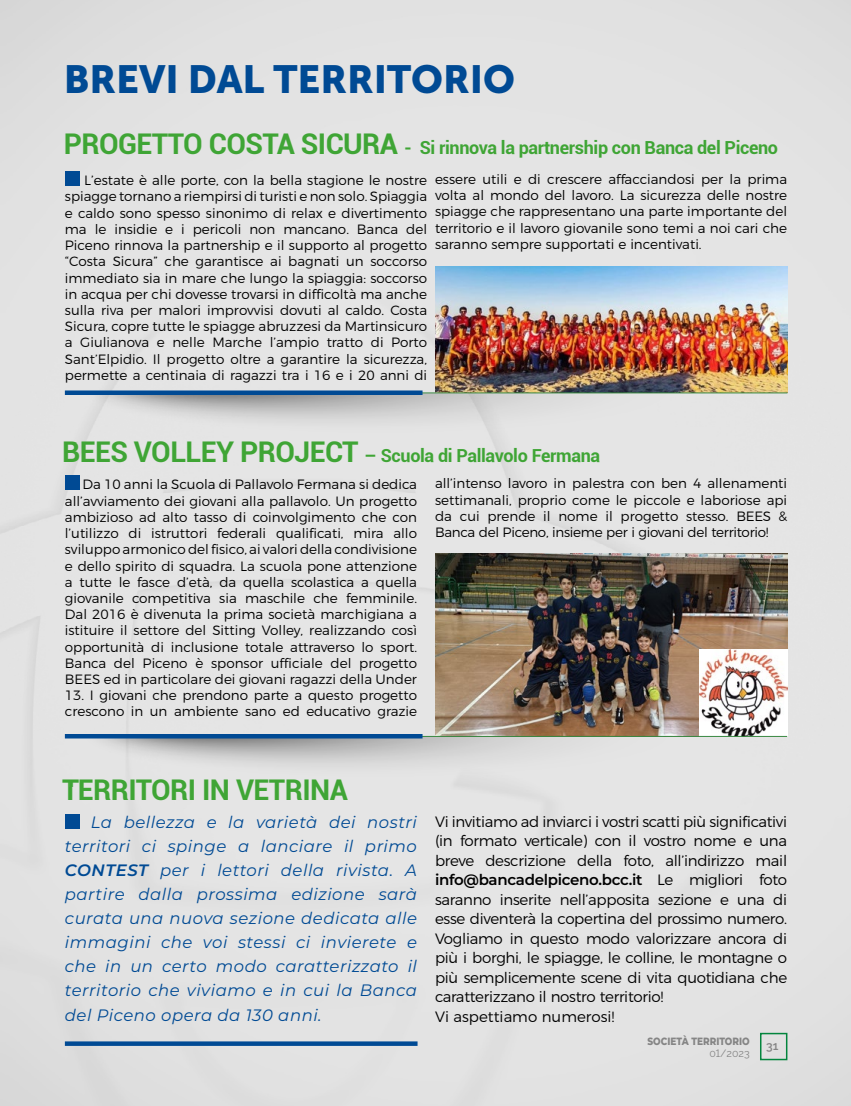
<style>
.page{position:relative;width:851px;height:1106px;background:#fff}
.page>*{position:absolute;margin:0;border:0;box-sizing:border-box;transform-origin:0 0}
.t1{font:39px "Museo Sans 900";color:#004a94}
.t2{font:700 28.5px "Roboto";letter-spacing:-.02em;color:#3fa535}
.t3{font:700 18px "Roboto";letter-spacing:-.02em;color:#3fa535}
.t4{font:italic 16.5px/24px "Montserrat";letter-spacing:.03em;color:#004a94;text-align:justify}
.t5{font:300 15px/19.5px "Montserrat";letter-spacing:-.02em;color:#000}
.t6{font:300 13.5px/16.2px "Montserrat";color:#000;text-align:justify}
.t7{font:600 12px "Raleway";color:#858585}
.t8{font:100 10.5px "Montserrat";color:#858585;scale:.85 1}
.t9{font:10.5px "Raleway";color:#858585}
.s1{font-size:28.5px}
.s2{font-weight:600}
.s3{font-weight:100}
</style>
<div class="page">
<div style="left:0;top:0;width:850px;height:1106px;background:#e4e4e4"></div>
<img style="left:435px;top:266px;width:352px;height:127px">
<img style="left:435px;top:553px;width:352px;height:183px">
<div style="left:759px;top:1032px;width:28px;height:28px;border:2px solid #03853d"></div>
<div style="left:65px;top:171px;width:14px;height:14px;background:#004a94"></div>
<div style="left:65px;top:475px;width:14px;height:14px;background:#004a94"></div>
<div style="left:65px;top:814px;width:14px;height:14px;background:#004a94"></div>
<img style="left:699px;top:649px;width:88px;height:87px">
<img style="left:70px;top:394px;width:660px;height:48px">
<hr style="left:70px;top:393px;width:717px;height:1px;background:#388740">
<div style="left:65px;top:390px;width:357px;height:5px;background:#004a94"></div>
<img style="left:70px;top:737px;width:660px;height:48px">
<hr style="left:70px;top:736px;width:717px;height:1px;background:#388740">
<hr style="left:65px;top:734px;width:357px;height:4px;background:#004a94">
<svg style="left:65px;top:1041px;width:352px;height:4px"></svg>
<h1 class="t1" style="left:64px;top:57px;width:452px">BREVI DAL TERRITORIO</h1>
<h3 class="t3" style="left:64px;top:135px;width:715px"><span class="s1">PROGETTO COSTA SICURA</span> - Si rinnova la partnership con Banca del Piceno</h3>
<p class="t6" style="left:65px;top:171px;width:364px;text-indent:19px">L’estate è alle porte, con la bella stagione le nostre spiagge tornano a riempirsi di turisti e non solo. Spiaggia e caldo sono spesso sinonimo di relax e divertimento ma le insidie e i pericoli non mancano. Banca del Piceno rinnova la partnership e il supporto al progetto “Costa Sicura” che garantisce ai bagnati un soccorso immediato sia in mare che lungo la spiaggia: soccorso in acqua per chi dovesse trovarsi in difficoltà ma anche sulla riva per malori improvvisi dovuti al caldo. Costa Sicura, copre tutte le spiagge abruzzesi da Martinsicuro a Giulianova e nelle Marche l’ampio tratto di Porto Sant’Elpidio. Il progetto oltre a garantire la sicurezza, permette a centinaia di ragazzi tra i 16 e i 20 anni di</p>
<p class="t6" style="left:435px;top:170px;width:353px">essere utili e di crescere affacciandosi per la prima volta al mondo del lavoro. La sicurezza delle nostre spiagge che rappresentano una parte importante del territorio e il lavoro giovanile sono temi a noi cari che saranno sempre supportati e incentivati.</p>
<h3 class="t3" style="left:62px;top:442px;width:539px"><span class="s1">BEES VOLLEY PROJECT</span> – Scuola di Pallavolo Fermana</h3>
<p class="t6" style="left:65px;top:475px;width:353px;text-indent:17px">Da 10 anni la Scuola di Pallavolo Fermana si dedica all’avviamento dei giovani alla pallavolo. Un progetto ambizioso ad alto tasso di coinvolgimento che con l’utilizzo di istruttori federali qualificati, mira allo sviluppo armonico del fisico, ai valori della condivisione e dello spirito di squadra. La scuola pone attenzione a tutte le fasce d’età, da quella scolastica a quella giovanile competitiva sia maschile che femminile.<br>Dal 2016 è divenuta la prima società marchigiana a istituire il settore del Sitting Volley, realizzando così opportunità di inclusione totale attraverso lo sport.<br>Banca del Piceno è sponsor ufficiale del progetto BEES ed in particolare dei giovani ragazzi della Under</p>
<p class="t6" style="left:65px;top:686px;width:353px">13. I giovani che prendono parte a questo progetto crescono in un ambiente sano ed educativo grazie</p>
<p class="t6" style="left:435px;top:474px;width:353px">all’intenso lavoro in palestra con ben 4 allenamenti settimanali, proprio come le piccole e laboriose api da cui prende il nome il progetto stesso. BEES &amp; Banca del Piceno, insieme per i giovani del territorio!</p>
<h2 class="t2" style="left:62px;top:769px;width:287px">TERRITORI IN VETRINA</h2>
<p class="t4" style="left:65px;top:810px;width:353px;text-indent:26px">La bellezza e la varietà dei nostri territori ci spinge a lanciare il primo <span class="s2">CONTEST</span> per i lettori della rivista. A partire dalla prossima edizione sarà curata una nuova sezione dedicata alle immagini che voi stessi ci invierete e che in un certo modo caratterizzato il territorio che viviamo e in cui la Banca del Piceno opera da 130 anni.</p>
<p class="t5" style="left:435px;top:810px;width:353px">Vi invitiamo ad inviarci i vostri scatti più significativi (in formato verticale) con il vostro nome e una breve descrizione della foto, all’indirizzo mail <span class="s3">info@bancadelpiceno.bcc.it</span> Le migliori foto saranno inserite nell’apposita sezione e una di esse diventerà la copertina del prossimo numero.<br>Vogliamo in questo modo valorizzare ancora di più i borghi, le spiagge, le colline, le montagne o più semplicemente scene di vita quotidiana che caratterizzano il nostro territorio!<br>Vi aspettiamo numerosi!</p>
<p class="t8" style="left:647px;top:1034px;width:122px">SOCIETÀ TERRITORIO</p>
<p class="t9" style="left:709px;top:1047px;width:42px">01/2023</p>
<p class="t7" style="left:766px;top:1039px;width:14px">31</p>
</div>
